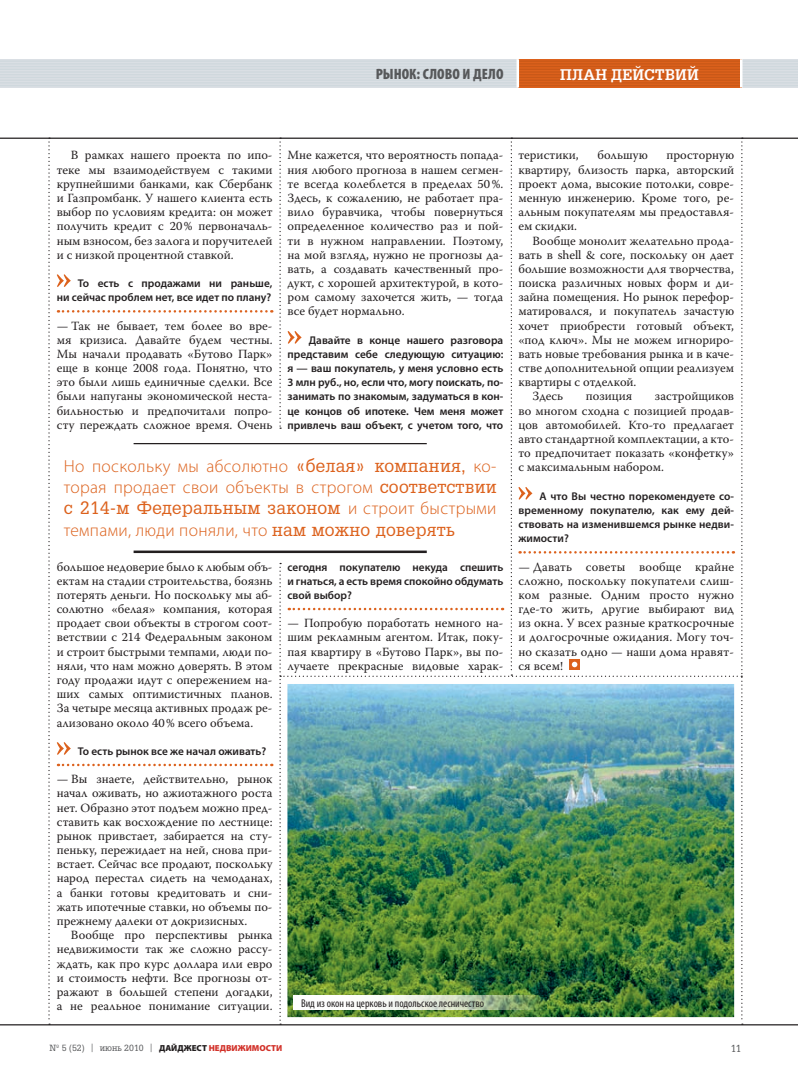
<style>
.page{position:relative;width:798px;height:1088px;background:#fff}
.page>*{position:absolute;margin:0;border:0;box-sizing:border-box;transform-origin:0 0}
.t1{font:300 17.5px/21.2px "Myriad Pro";letter-spacing:.02em;color:#dc611c}
.t2{font:17.5px "AG Gloria C";letter-spacing:.02em;color:#dc611c}
.t3{font:900 condensed 15px "Myriad Pro";color:#57585a}
.t4{font:700 15px "AG Gloria C";letter-spacing:.02em;color:#fff}
.t5{font:12.5px/14.1px "Warnock Pro";color:#231f20;text-align:justify}
.t6{font:600 11.25px/14.1px "Myriad Pro";color:#231f20;text-align:justify}
.t7{font:condensed 11.25px "Myriad Pro";color:#231f20}
.t8{font:10px "AG Gloria C";color:#57585a}
.t9{font:8.75px "AG Gloria C";color:#57585a}
.s1{font-family:"AG Gloria C";font-weight:400}
.s2{font-family:"Myriad Pro";font-weight:300}
.s3{font-family:"Warnock Pro"}
.s4{font-family:"Myriad Pro";font-weight:900;color:#231f20}
.s5{font-family:"Myriad Pro";font-weight:900;color:#d2322a}
</style>
<div class="page">
<hr style="left:0;top:138px;width:797px;height:1px;background:#231f20">
<hr style="left:0;top:1024px;width:797px;height:1px;background:#231f20">
<svg style="left:48px;top:138px;width:2px;height:887px"></svg>
<svg style="left:58px;top:310px;width:214px;height:3px"></svg>
<svg style="left:58px;top:764px;width:214px;height:2px"></svg>
<svg style="left:57px;top:274px;width:14px;height:13px"></svg>
<svg style="left:57px;top:742px;width:14px;height:13px"></svg>
<hr style="left:133px;top:443px;width:293px;height:1px;background:#231f20">
<hr style="left:133px;top:550px;width:293px;height:3px;background:#231f20">
<img style="left:279px;top:138px;width:463px;height:887px">
<img style="left:294px;top:995px;width:252px;height:15px">
<div style="left:0;top:59px;width:797px;height:29px;background:#dadfe4"></div>
<hr style="left:0;top:61px;width:797px;height:1px;background:#cfd8dd">
<hr style="left:0;top:63px;width:797px;height:1px;background:#cfd8dd">
<hr style="left:0;top:66px;width:797px;height:1px;background:#cfd8dd">
<hr style="left:0;top:69px;width:797px;height:1px;background:#cfd8dd">
<hr style="left:0;top:71px;width:797px;height:2px;background:#cfd8dd">
<hr style="left:0;top:74px;width:797px;height:1px;background:#cfd8dd">
<hr style="left:0;top:77px;width:797px;height:1px;background:#cfd8dd">
<hr style="left:0;top:80px;width:797px;height:1px;background:#cfd8dd">
<hr style="left:0;top:82px;width:797px;height:2px;background:#cfd8dd">
<hr style="left:0;top:85px;width:797px;height:1px;background:#cfd8dd">
<div style="left:517px;top:59px;width:224px;height:29px;background:#dc611c"></div>
<hr style="left:517px;top:61px;width:224px;height:1px;background:#c85818">
<hr style="left:517px;top:63px;width:224px;height:1px;background:#c85818">
<hr style="left:517px;top:66px;width:224px;height:1px;background:#c85818">
<hr style="left:517px;top:69px;width:224px;height:1px;background:#c85818">
<hr style="left:517px;top:71px;width:224px;height:2px;background:#c85818">
<hr style="left:517px;top:74px;width:224px;height:1px;background:#c85818">
<hr style="left:517px;top:77px;width:224px;height:1px;background:#c85818">
<hr style="left:517px;top:80px;width:224px;height:1px;background:#c85818">
<hr style="left:517px;top:82px;width:224px;height:2px;background:#c85818">
<hr style="left:517px;top:85px;width:224px;height:1px;background:#c85818">
<hr style="left:516px;top:59px;width:3px;height:29px;background:#fff">
<hr style="left:739px;top:59px;width:3px;height:29px;background:#fff">
<p class="t3" style="left:375px;top:69px;width:129px">РЫНОК: СЛОВО И ДЕЛО</p>
<p class="t4" style="left:560px;top:69px;width:140px">ПЛАН ДЕЙСТВИЙ</p>
<p class="t5" style="left:57px;top:149px;width:217px;text-indent:14px">В рамках нашего проекта по ипо&shy;теке мы взаимодействуем с такими крупнейшими банками, как Сбербанк и Газпромбанк. У нашего клиента есть выбор по условиям кредита: он может получить кредит с 20 % первоначаль&shy;ным взносом, без залога и поручителей и с низкой процентной ставкой.</p>
<p class="t6" style="left:57px;top:277px;width:217px;text-align:right">То есть с продажами ни раньше,<br>ни сейчас проблем нет, все идет по плану?</p>
<p class="t5" style="left:57px;top:319px;width:217px">— Так не бывает, тем более во вре&shy;мя кризиса. Давайте будем честны.<br>Мы начали продавать «Бутово Парк» еще в конце 2008 года. Понятно, что это были лишь единичные сделки. Все были напуганы экономической неста&shy;бильностью и предпочитали попро&shy;сту переждать сложное время. Очень</p>
<p class="t5" style="left:287px;top:149px;width:217px">Мне кажется, что вероятность попада&shy;ния любого прогноза в нашем сегмен&shy;те всегда колеблется в пределах 50 %.<br>Здесь, к сожалению, не работает пра&shy;вило буравчика, чтобы повернуться определенное количество раз и пой&shy;ти в нужном направлении. Поэтому, на мой взгляд, нужно не прогнозы да&shy;вать, а создавать качественный про&shy;дукт, с хорошей архитектурой, в кото&shy;ром самому захочется жить, — тогда все будет нормально.</p>
<p class="t6" style="left:287px;top:334px;width:217px;text-indent:21px">Давайте в конце нашего разговора представим себе следующую ситуацию: я — ваш покупатель, у меня условно есть 3 млн руб., но, если что, могу поискать, по&shy;занимать по знакомым, задуматься в кон&shy;це концов об ипотеке. Чем меня может привлечь ваш объект, с учетом того, что</p>
<h1 class="t1" style="left:64px;top:457px;width:434px">Но поскольку мы абсолютно <span class="s1">«белая» компания,</span> ко&shy;торая продает свои объекты в строгом <span class="s1">соответствии</span></h1>
<h1 class="t2" style="left:64px;top:501px;width:434px">с 214-м Федеральным законом <span class="s2">и строит быстрыми</span></h1>
<h1 class="t1" style="left:64px;top:520px;width:392px">темпами, люди поняли, что <span class="s1">нам можно доверять</span></h1>
<p class="t5" style="left:57px;top:560px;width:217px">большое недоверие было к любым объ&shy;ектам на стадии строительства, боязнь потерять деньги. Но поскольку мы аб&shy;солютно «белая» компания, которая продает свои объекты в строгом соот&shy;ветствии с 214 Федеральным законом и строит быстрыми темпами, люди по&shy;няли, что нам можно доверять. В этом году продажи идут с опережением на&shy;ших самых оптимистичных планов.<br>За четыре месяца активных продаж ре&shy;ализовано около 40 % всего объема.</p>
<p class="t6" style="left:78px;top:745px;width:190px">То есть рынок все же начал оживать?</p>
<p class="t5" style="left:57px;top:773px;width:217px">— Вы знаете, действительно, рынок начал оживать, но ажиотажного роста нет. Образно этот подъем можно пред&shy;ставить как восхождение по лестнице: рынок привстает, забирается на сту&shy;пеньку, пережидает на ней, снова при&shy;встает. Сейчас все продают, поскольку народ перестал сидеть на чемоданах, а банки готовы кредитовать и сни&shy;жать ипотечные ставки, но объемы по&shy;прежнему далеки от докризисных.</p>
<p class="t5" style="left:57px;top:929px;width:217px;text-indent:14px">Вообще про перспективы рынка недвижимости так же сложно рассу&shy;ждать, как про курс доллара или евро и стоимость нефти. Все прогнозы от&shy;ражают в большей степени догадки, а не реальное понимание ситуации.</p>
<p class="t6" style="left:287px;top:561px;width:217px">сегодня покупателю некуда спешить и гнаться, а есть время спокойно обдумать свой выбор?</p>
<p class="t5" style="left:287px;top:617px;width:217px">— Попробую поработать немного на&shy;шим рекламным агентом. Итак, поку&shy;пая квартиру в «Бутово Парк», вы по&shy;лучаете прекрасные видовые харак-</p>
<p class="t7" style="left:301px;top:999px;width:184px">Вид из окон на церковь и подольское лесничество</p>
<p class="t5" style="left:518px;top:149px;width:62px">теристики,</p>
<p class="t5" style="left:597px;top:149px;width:52px">большую</p>
<p class="t5" style="left:518px;top:149px;width:217px;text-indent:148px">просторную квартиру, близость парка, авторский проект дома, высокие потолки, совре&shy;менную инженерию. Кроме того, ре&shy;альным покупателям мы предоставля&shy;ем скидки.</p>
<p class="t5" style="left:532px;top:234px;width:203px">Вообще монолит желательно прода-</p>
<p class="t5" style="left:518px;top:248px;width:217px">вать в shell &amp; core, поскольку он дает</p>
<p class="t5" style="left:518px;top:263px;width:217px">большие возможности для творчества,</p>
<p class="t5" style="left:518px;top:277px;width:217px">поиска различных новых форм и ди-</p>
<p class="t5" style="left:518px;top:291px;width:217px">зайна помещения. Но рынок перефор-</p>
<p class="t5" style="left:518px;top:305px;width:217px">матировался, и покупатель зачастую</p>
<p class="t5" style="left:518px;top:319px;width:217px">хочет приобрести готовый объект,</p>
<p class="t5" style="left:518px;top:333px;width:217px">«под ключ». Мы не можем игнориро-</p>
<p class="t5" style="left:518px;top:348px;width:217px">вать новые требования рынка и в каче-</p>
<p class="t5" style="left:518px;top:362px;width:217px">стве дополнительной опции реализуем</p>
<p class="t5" style="left:518px;top:376px;width:120px">квартиры с отделкой.</p>
<p class="t5" style="left:532px;top:390px;width:32px">Здесь</p>
<p class="t5" style="left:585px;top:390px;width:48px">позиция</p>
<p class="t5" style="left:518px;top:390px;width:217px;text-indent:136px">застройщиков во многом сходна с позицией продав&shy;цов автомобилей. Кто-то предлагает авто стандартной комплектации, а кто&shy;то предпочитает показать «конфетку» с максимальным набором.</p>
<p class="t6" style="left:518px;top:490px;width:217px;text-indent:21px">А что Вы честно порекомендуете со&shy;временному покупателю, как ему дей&shy;ствовать на изменившемся рынке недви&shy;жимости?</p>
<p class="t5" style="left:518px;top:560px;width:217px">— Давать советы вообще крайне сложно, поскольку покупатели слиш&shy;ком разные. Одним просто нужно где-то жить, другие выбирают вид из окна. У всех разные краткосрочные и долгосрочные ожидания. Могу точ&shy;но сказать одно — наши дома нравят&shy;ся всем!</p>
<p class="t9" style="left:50px;top:1044px;width:234px">№ 5 (52) <span class="s3">|</span> июнь 2010 <span class="s3">|</span> <span class="s4">ДАЙДЖЕСТ</span> <span class="s5">НЕДВИЖИМОСТИ</span></p>
<p class="t8" style="left:730px;top:1044px;width:12px">11</p>
</div>
